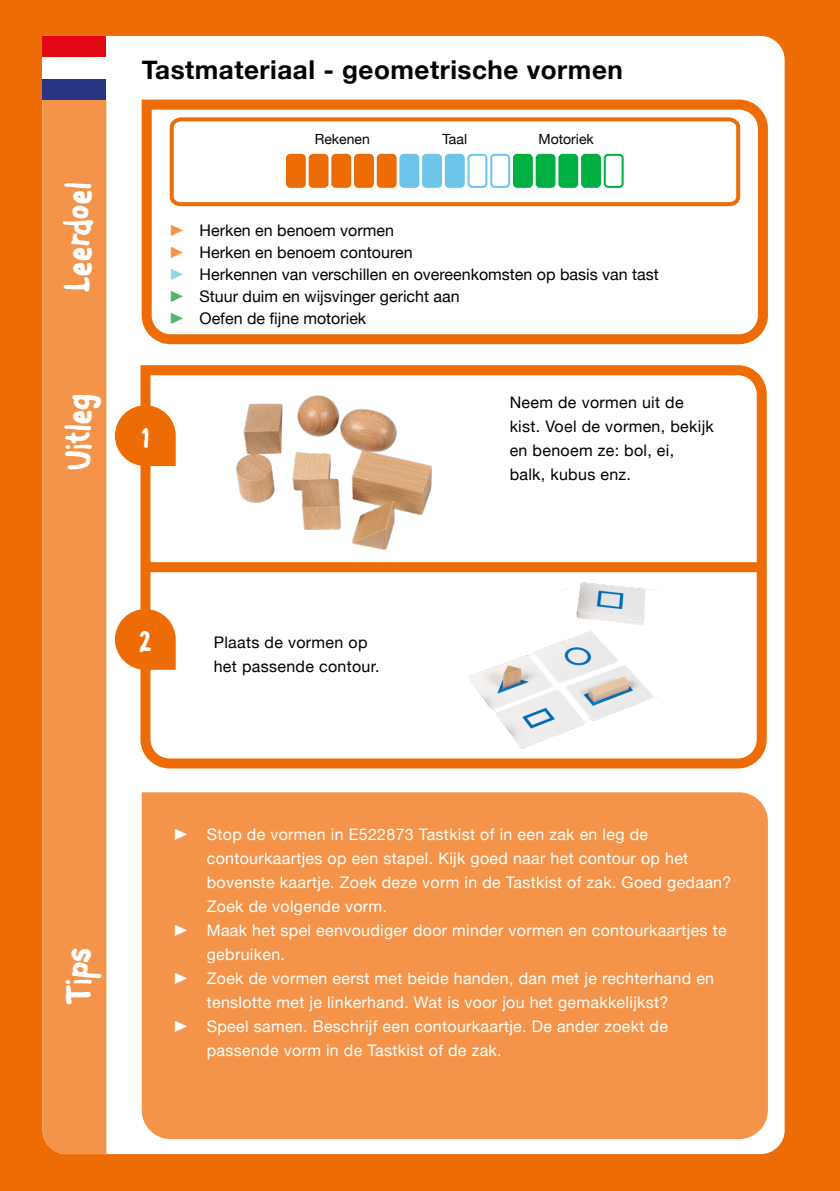
<style>
.page{position:relative;width:840px;height:1191px;background:#fff}
.page>*{position:absolute;margin:0;border:0;box-sizing:border-box;transform-origin:0 0}
.t1{font:40px "Font On A Stick";color:#fff}
.t2{font:32px "Font On A Stick";color:#fff}
.t3{font:700 26px "Helvetica Neue";letter-spacing:.02em;color:#000}
._01_plat{font:16px/24px "Helvetica Neue";letter-spacing:.02em;color:#fff}
._01_plat-2{font:16px "Helvetica Neue";color:#000}
._01_plat-3{font:16px/24px "Helvetica Neue";letter-spacing:.02em;color:#000}
.t4{font:14px "Helvetica Neue";color:#000}
.s1{color:#f3944a}
.s2{color:#9ad3f0}
.s3{color:#53b36d}
</style>
<div class="page">
<div style="left:0;top:0;width:839px;height:1191px;background:#ed6c05"></div>
<div style="left:106px;top:36px;width:678px;height:1118px;background:#fff"></div>
<div style="left:43px;top:100px;width:63px;height:1054px;background:#f3944a"></div>
<svg style="left:137px;top:95px;width:635px;height:254px;background:#fceadc"></svg>
<div style="left:43px;top:53px;width:63px;height:34px;background:#fff"></div>
<div style="left:43px;top:79px;width:63px;height:21px;background:#283583"></div>
<div style="left:43px;top:36px;width:63px;height:21px;background:#e30613"></div>
<div style="left:137px;top:787px;width:635px;height:357px;background:#f3944a"></div>
<svg style="left:135px;top:360px;width:636px;height:413px;background:#fdefe5"></svg>
<svg style="left:115px;top:405px;width:61px;height:61px"></svg>
<svg style="left:115px;top:609px;width:61px;height:61px"></svg>
<div style="left:145px;top:562px;width:618px;height:10px;background:#ed6c05"></div>
<img style="left:213px;top:318px;width:325px;height:283px">
<img style="left:459px;top:572px;width:199px;height:191px">
<svg style="left:168px;top:115px;width:573px;height:93px;background:#fcede1"></svg>
<div style="left:287px;top:155px;width:17px;height:32px;background:#ed6c05;border-radius:3px"></div>
<div style="left:286px;top:154px;width:19px;height:34px;border:2px solid #ed6c05;border-radius:3px"></div>
<div style="left:309px;top:155px;width:18px;height:32px;background:#ed6c05;border-radius:3px"></div>
<div style="left:308px;top:154px;width:20px;height:34px;border:2px solid #ed6c05;border-radius:3px"></div>
<div style="left:332px;top:155px;width:18px;height:32px;background:#ed6c05;border-radius:3px"></div>
<div style="left:331px;top:154px;width:20px;height:34px;border:2px solid #ed6c05;border-radius:3px"></div>
<div style="left:355px;top:155px;width:17px;height:32px;background:#ed6c05;border-radius:3px"></div>
<div style="left:354px;top:154px;width:19px;height:34px;border:2px solid #ed6c05;border-radius:3px"></div>
<div style="left:377px;top:155px;width:18px;height:32px;background:#ed6c05;border-radius:3px"></div>
<div style="left:376px;top:154px;width:20px;height:34px;border:2px solid #ed6c05;border-radius:3px"></div>
<div style="left:400px;top:155px;width:18px;height:32px;background:#6cc4e9;border-radius:3px"></div>
<div style="left:399px;top:154px;width:20px;height:34px;border:2px solid #6cc4e9;border-radius:3px"></div>
<div style="left:513px;top:155px;width:18px;height:32px;background:#00ae42;border-radius:3px"></div>
<div style="left:512px;top:154px;width:20px;height:34px;border:2px solid #00ae42;border-radius:3px"></div>
<div style="left:423px;top:155px;width:18px;height:32px;background:#6cc4e9;border-radius:3px"></div>
<div style="left:422px;top:154px;width:20px;height:34px;border:2px solid #6cc4e9;border-radius:3px"></div>
<div style="left:536px;top:155px;width:18px;height:32px;background:#00ae42;border-radius:3px"></div>
<div style="left:535px;top:154px;width:20px;height:34px;border:2px solid #00ae42;border-radius:3px"></div>
<div style="left:445px;top:155px;width:18px;height:32px;background:#6cc4e9;border-radius:3px"></div>
<div style="left:444px;top:154px;width:20px;height:34px;border:2px solid #6cc4e9;border-radius:3px"></div>
<div style="left:559px;top:155px;width:18px;height:32px;background:#00ae42;border-radius:3px"></div>
<div style="left:558px;top:154px;width:20px;height:34px;border:2px solid #00ae42;border-radius:3px"></div>
<div style="left:467px;top:154px;width:20px;height:34px;border:2px solid #6cc4e9;border-radius:3px"></div>
<div style="left:581px;top:155px;width:18px;height:32px;background:#00ae42;border-radius:3px"></div>
<div style="left:580px;top:154px;width:20px;height:34px;border:2px solid #00ae42;border-radius:3px"></div>
<div style="left:490px;top:154px;width:20px;height:34px;border:2px solid #6cc4e9;border-radius:3px"></div>
<div style="left:603px;top:154px;width:20px;height:34px;border:2px solid #00ae42;border-radius:3px"></div>
<p class="t1" style="left:53px;top:291px;width:110px;rotate:-90deg">Leerdoel</p>
<p class="t1" style="left:53px;top:471px;width:78px;rotate:-90deg">Uitleg</p>
<p class="t3" style="left:142px;top:50px;width:482px">Tastmateriaal - geometrische vormen</p>
<p class="t4" style="left:314px;top:129px;width:56px">Rekenen</p>
<p class="t4" style="left:442px;top:129px;width:26px">Taal</p>
<p class="t4" style="left:538px;top:129px;width:57px">Motoriek</p>
<p class="_01_plat-2" style="left:167px;top:219px;width:228px"><span class="s1">࢝</span> Herken en benoem vormen</p>
<p class="_01_plat-2" style="left:167px;top:241px;width:247px"><span class="s1">࢝</span> Herken en benoem contouren</p>
<p class="_01_plat-2" style="left:167px;top:263px;width:493px"><span class="s2">࢝</span> Herkennen van verschillen en overeenkomsten op basis van tast</p>
<p class="_01_plat-2" style="left:167px;top:285px;width:294px"><span class="s3">࢝</span> Stuur duim en wijsvinger gericht aan</p>
<p class="_01_plat-2" style="left:167px;top:307px;width:201px"><span class="s3">࢝</span> Oefen de fijne motoriek</p>
<p class="t2" style="left:142px;top:417px;width:8px">1</p>
<p class="_01_plat-3" style="left:509px;top:391px;width:205px">Neem de vormen uit de kist. Voel de vormen, bekijk en benoem ze: bol, ei, balk, kubus enz.</p>
<p class="t2" style="left:139px;top:621px;width:14px">2</p>
<p class="_01_plat-3" style="left:214px;top:631px;width:167px">Plaats de vormen op het passende contour.</p>
<p class="t1" style="left:53px;top:1004px;width:58px;rotate:-90deg">Tips</p>
<p class="_01_plat" style="left:207px;top:823px;width:526px;text-indent:-36px">࢝ Stop de vormen in E522873 Tastkist of in een zak en leg de contourkaartjes op een stapel. Kijk goed naar het contour op het bovenste kaartje. Zoek deze vorm in de Tastkist of zak. Goed gedaan?<br>Zoek de volgende vorm.</p>
<p class="_01_plat" style="left:171px;top:919px;width:557px">࢝ Maak het spel eenvoudiger door minder vormen en contourkaartjes te</p>
<p class="_01_plat" style="left:207px;top:943px;width:80px">gebruiken.</p>
<p class="_01_plat" style="left:207px;top:967px;width:508px;text-indent:-36px">࢝ Zoek de vormen eerst met beide handen, dan met je rechterhand en tenslotte met je linkerhand. Wat is voor jou het gemakkelijkst?</p>
<p class="_01_plat" style="left:207px;top:1015px;width:462px;text-indent:-36px">࢝ Speel samen. Beschrijf een contourkaartje. De ander zoekt de passende vorm in de Tastkist of de zak.</p>
</div>
